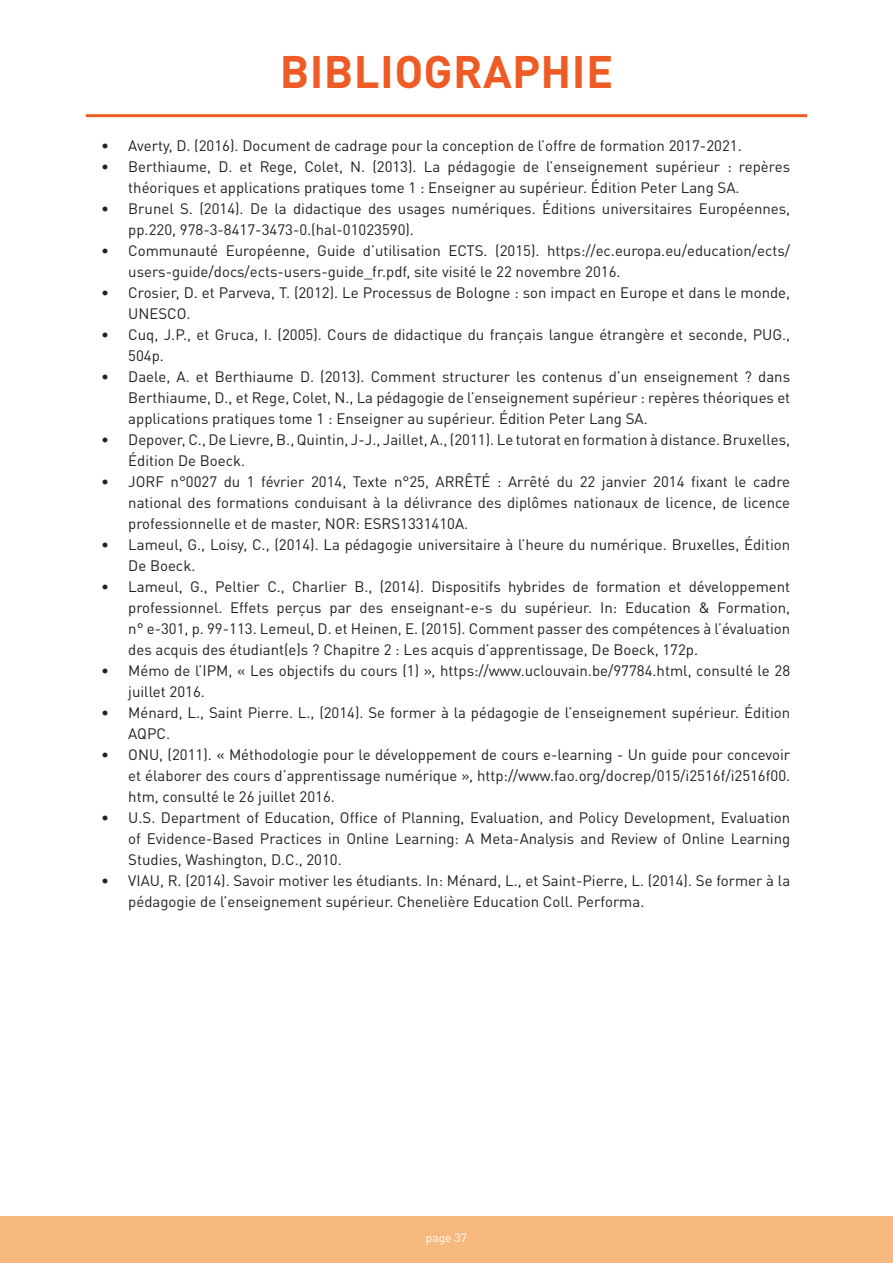
<style>
.page{position:relative;width:893px;height:1263px;background:#fff}
.page>*{position:absolute;margin:0;border:0;box-sizing:border-box;transform-origin:0 0}
.t1{font:700 45px "DIN Pro";letter-spacing:.01em;color:#ef5b24}
.t2{font:15px/21px "DIN Pro";color:#231f20}
.t3{font:12px "DIN Pro";color:#fff}
</style>
<div class="page">
<div style="left:0;top:1216px;width:893px;height:47px;background:#f8b97f"></div>
<hr style="left:86px;top:114px;width:721px;height:3px;background:#ef5b24">
<p class="t1" style="left:280px;top:35px;width:335px">BIBLIOGRAPHIE</p>
<p class="t2" style="left:101px;top:134px;width:642px">• Averty, D. (2016). Document de cadrage pour la conception de l’offre de formation 2017-2021.</p>
<p class="t2" style="left:128px;top:155px;width:663px;text-indent:-27px">• Berthiaume, D. et Rege, Colet, N. (2013). La pédagogie de l’enseignement supérieur : repères théoriques et applications pratiques tome 1 : Enseigner au supérieur. Édition Peter Lang SA.</p>
<p class="t2" style="left:128px;top:197px;width:663px;text-indent:-27px">• Brunel S. (2014). De la didactique des usages numériques. Éditions universitaires Européennes, pp.220, 978-3-8417-3473-0.(hal-01023590).</p>
<p class="t2" style="left:128px;top:239px;width:663px;text-indent:-27px">• Communauté Européenne, Guide d’utilisation ECTS. (2015). https://ec.europa.eu/education/ects/ users-guide/docs/ects-users-guide_fr.pdf, site visité le 22 novembre 2016.</p>
<p class="t2" style="left:128px;top:281px;width:663px;text-indent:-27px">• Crosier, D. et Parveva, T. (2012). Le Processus de Bologne : son impact en Europe et dans le monde,<br>UNESCO.</p>
<p class="t2" style="left:128px;top:323px;width:663px;text-indent:-27px">• Cuq, J.P., et Gruca, I. (2005). Cours de didactique du français langue étrangère et seconde, PUG.,<br>504p.</p>
<p class="t2" style="left:128px;top:365px;width:663px;text-align:justify;text-indent:-27px">• Daele, A. et Berthiaume D. (2013). Comment structurer les contenus d’un enseignement ? dans Berthiaume, D., et Rege, Colet, N., La pédagogie de l’enseignement supérieur : repères théoriques et applications pratiques tome 1 : Enseigner au supérieur. Édition Peter Lang SA.</p>
<p class="t2" style="left:128px;top:428px;width:663px;text-indent:-27px">• Depover, C., De Lievre, B., Quintin, J-J., Jaillet, A., (2011). Le tutorat en formation à distance. Bruxelles,<br>Édition De Boeck.</p>
<p class="t2" style="left:128px;top:470px;width:663px;text-align:justify;text-indent:-27px">• JORF n°0027 du 1 février 2014, Texte n°25, ARRÊTÉ : Arrêté du 22 janvier 2014 fixant le cadre national des formations conduisant à la délivrance des diplômes nationaux de licence, de licence professionnelle et de master, NOR: ESRS1331410A.</p>
<p class="t2" style="left:128px;top:533px;width:663px;text-indent:-27px">• Lameul, G., Loisy, C., (2014). La pédagogie universitaire à l’heure du numérique. Bruxelles, Édition<br>De Boeck.</p>
<p class="t2" style="left:128px;top:575px;width:663px;text-align:justify;text-indent:-27px">• Lameul, G., Peltier C., Charlier B., (2014). Dispositifs hybrides de formation et développement professionnel. Effets perçus par des enseignant-e-s du supérieur. In: Education &amp; Formation, n° e-301, p. 99-113. Lemeul, D. et Heinen, E. (2015). Comment passer des compétences à l’évaluation des acquis des étudiant(e)s ? Chapitre 2 : Les acquis d’apprentissage, De Boeck, 172p.</p>
<p class="t2" style="left:128px;top:659px;width:663px;text-indent:-27px">• Mémo de l’IPM, « Les objectifs du cours (1) », https://www.uclouvain.be/97784.html, consulté le 28 juillet 2016.</p>
<p class="t2" style="left:128px;top:701px;width:663px;text-indent:-27px">• Ménard, L., Saint Pierre. L., (2014). Se former à la pédagogie de l’enseignement supérieur. Édition<br>AQPC.</p>
<p class="t2" style="left:128px;top:743px;width:663px;text-align:justify;text-indent:-27px">• ONU, (2011). « Méthodologie pour le développement de cours e-learning - Un guide pour concevoir et élaborer des cours d’apprentissage numérique », http://www.fao.org/docrep/015/i2516f/i2516f00. htm, consulté le 26 juillet 2016.</p>
<p class="t2" style="left:128px;top:806px;width:663px;text-align:justify;text-indent:-27px">• U.S. Department of Education, Office of Planning, Evaluation, and Policy Development, Evaluation of Evidence-Based Practices in Online Learning: A Meta-Analysis and Review of Online Learning Studies, Washington, D.C., 2010.</p>
<p class="t2" style="left:128px;top:869px;width:663px;text-indent:-27px">• VIAU, R. (2014). Savoir motiver les étudiants. In: Ménard, L., et Saint-Pierre, L. (2014). Se former à la pédagogie de l’enseignement supérieur. Chenelière Education Coll. Performa.</p>
<p class="t3" style="left:426px;top:1228px;width:43px">page 37</p>
</div>
